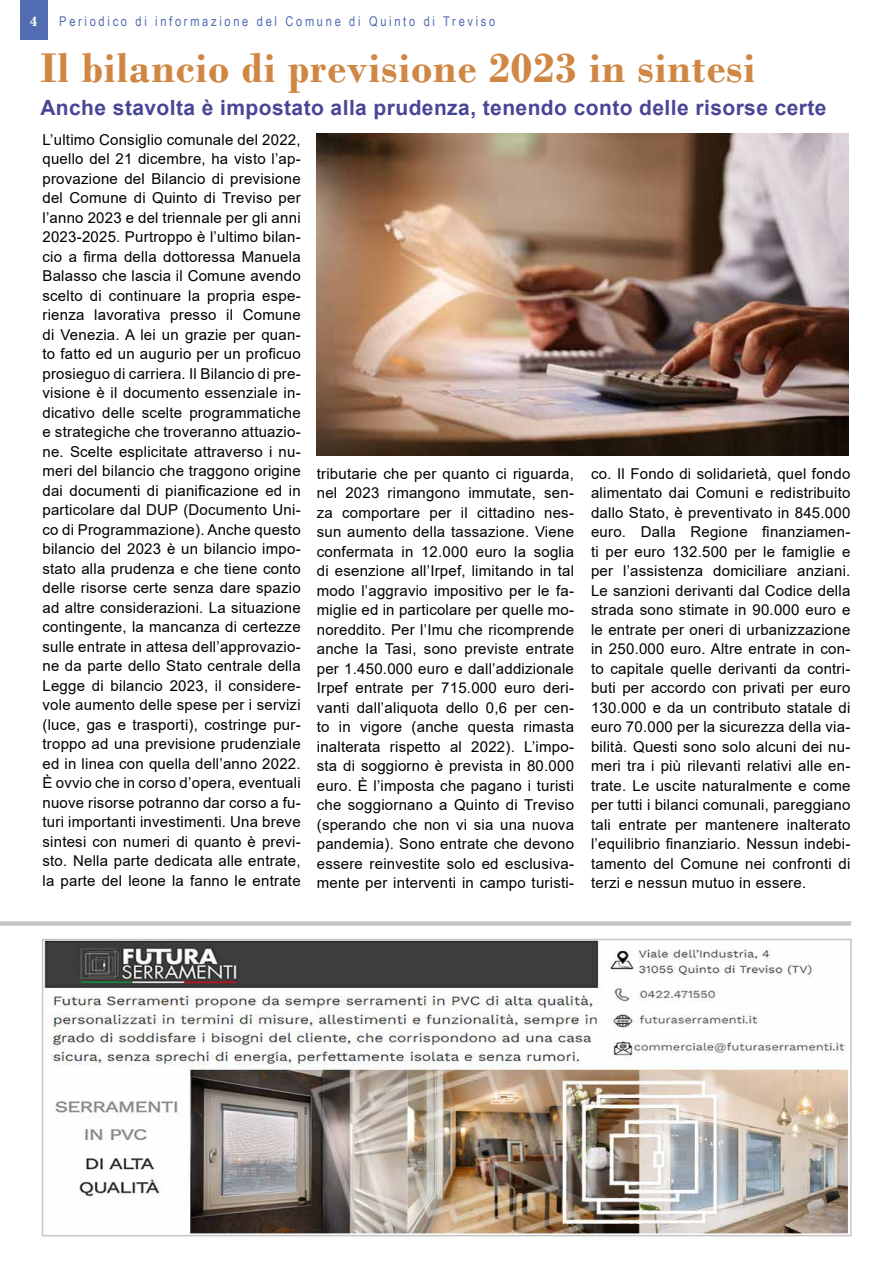
<style>
.page{position:relative;width:893px;height:1263px;background:#fff}
.page>*{position:absolute;margin:0;border:0;box-sizing:border-box;transform-origin:0 0}
.t1{font:700 43.5px "Bodoni";letter-spacing:.02em;color:#d08744}
.t2{font:700 21px "Arial";letter-spacing:.02em;color:#4a4697}
.t3{font:15px/19.5px "Arial";letter-spacing:.015em;color:#000;text-align:justify}
.t4{font:700 15px "Minion Pro";color:#fff}
.t5{font:13.5px "Arial Narrow";letter-spacing:.2em;color:#526cb2}
</style>
<div class="page">
<div style="left:20px;top:0;width:28px;height:40px;background:#526cb2"></div>
<div style="left:0;top:921px;width:851px;height:5px;background:#c6c6c6"></div>
<img style="left:317px;top:134px;width:531px;height:321px">
<img style="left:45px;top:942px;width:804px;height:291px">
<div style="left:42px;top:939px;width:810px;height:297px;border:2px solid #c6c6c6"></div>
<p class="t4" style="left:30px;top:10px;width:9px">4</p>
<p class="t5" style="left:59px;top:11px;width:437px">Periodico di informazione del Comune di Quinto di Treviso</p>
<h1 class="t1" style="left:40px;top:42px;width:716px">Il bilancio di previsione 2023 in sintesi</h1>
<h2 class="t2" style="left:40px;top:93px;width:788px">Anche stavolta è impostato alla prudenza, tenendo conto delle risorse certe</h2>
<p class="t3" style="left:43px;top:130px;width:260px">L’ultimo Consiglio comunale del 2022, quello del 21 dicembre, ha visto l’ap&shy;provazione del Bilancio di previsione del Comune di Quinto di Treviso per l’anno 2023 e del triennale per gli anni 2023-2025. Purtroppo è l’ultimo bilan&shy;cio a firma della dottoressa Manuela Balasso che lascia il Comune avendo scelto di continuare la propria espe&shy;rienza lavorativa presso il Comune di Venezia. A lei un grazie per quan&shy;to fatto ed un augurio per un proficuo prosieguo di carriera. Il Bilancio di pre&shy;visione è il documento essenziale in&shy;dicativo delle scelte programmatiche e strategiche che troveranno attuazio&shy;ne. Scelte esplicitate attraverso i nu&shy;meri del bilancio che traggono origine dai documenti di pianificazione ed in particolare dal DUP (Documento Uni&shy;co di Programmazione). Anche questo bilancio del 2023 è un bilancio impo&shy;stato alla prudenza e che tiene conto delle risorse certe senza dare spazio ad altre considerazioni. La situazione contingente, la mancanza di certezze sulle entrate in attesa dell’approvazio&shy;ne da parte dello Stato centrale della Legge di bilancio 2023, il considere&shy;vole aumento delle spese per i servizi (luce, gas e trasporti), costringe pur&shy;troppo ad una previsione prudenziale ed in linea con quella dell’anno 2022.<br>È ovvio che in corso d’opera, eventuali nuove risorse potranno dar corso a fu&shy;turi importanti investimenti. Una breve sintesi con numeri di quanto è previ&shy;sto. Nella parte dedicata alle entrate, la parte del leone la fanno le entrate</p>
<p class="t3" style="left:317px;top:464px;width:259px">tributarie che per quanto ci riguarda, nel 2023 rimangono immutate, sen&shy;za comportare per il cittadino nes&shy;sun aumento della tassazione. Viene confermata in 12.000 euro la soglia di esenzione all’Irpef, limitando in tal modo l’aggravio impositivo per le fa&shy;miglie ed in particolare per quelle mo&shy;noreddito. Per l’Imu che ricomprende anche la Tasi, sono previste entrate per 1.450.000 euro e dall’addizionale Irpef entrate per 715.000 euro deri&shy;vanti dall’aliquota dello 0,6 per cen&shy;to in vigore (anche questa rimasta inalterata rispetto al 2022). L’impo&shy;sta di soggiorno è prevista in 80.000 euro. È l’imposta che pagano i turisti che soggiornano a Quinto di Treviso (sperando che non vi sia una nuova pandemia). Sono entrate che devono essere reinvestite solo ed esclusiva&shy;mente per interventi in campo turisti-</p>
<p class="t3" style="left:591px;top:464px;width:261px">co. Il Fondo di solidarietà, quel fondo alimentato dai Comuni e redistribuito dallo Stato, è preventivato in 845.000 euro. Dalla Regione finanziamen&shy;ti per euro 132.500 per le famiglie e per l’assistenza domiciliare anziani.<br>Le sanzioni derivanti dal Codice della strada sono stimate in 90.000 euro e le entrate per oneri di urbanizzazione in 250.000 euro. Altre entrate in con&shy;to capitale quelle derivanti da contri&shy;buti per accordo con privati per euro 130.000 e da un contributo statale di euro 70.000 per la sicurezza della via&shy;bilità. Questi sono solo alcuni dei nu&shy;meri tra i più rilevanti relativi alle en&shy;trate. Le uscite naturalmente e come per tutti i bilanci comunali, pareggiano tali entrate per mantenere inalterato l’equilibrio finanziario. Nessun indebi&shy;tamento del Comune nei confronti di terzi e nessun mutuo in essere.</p>
</div>
